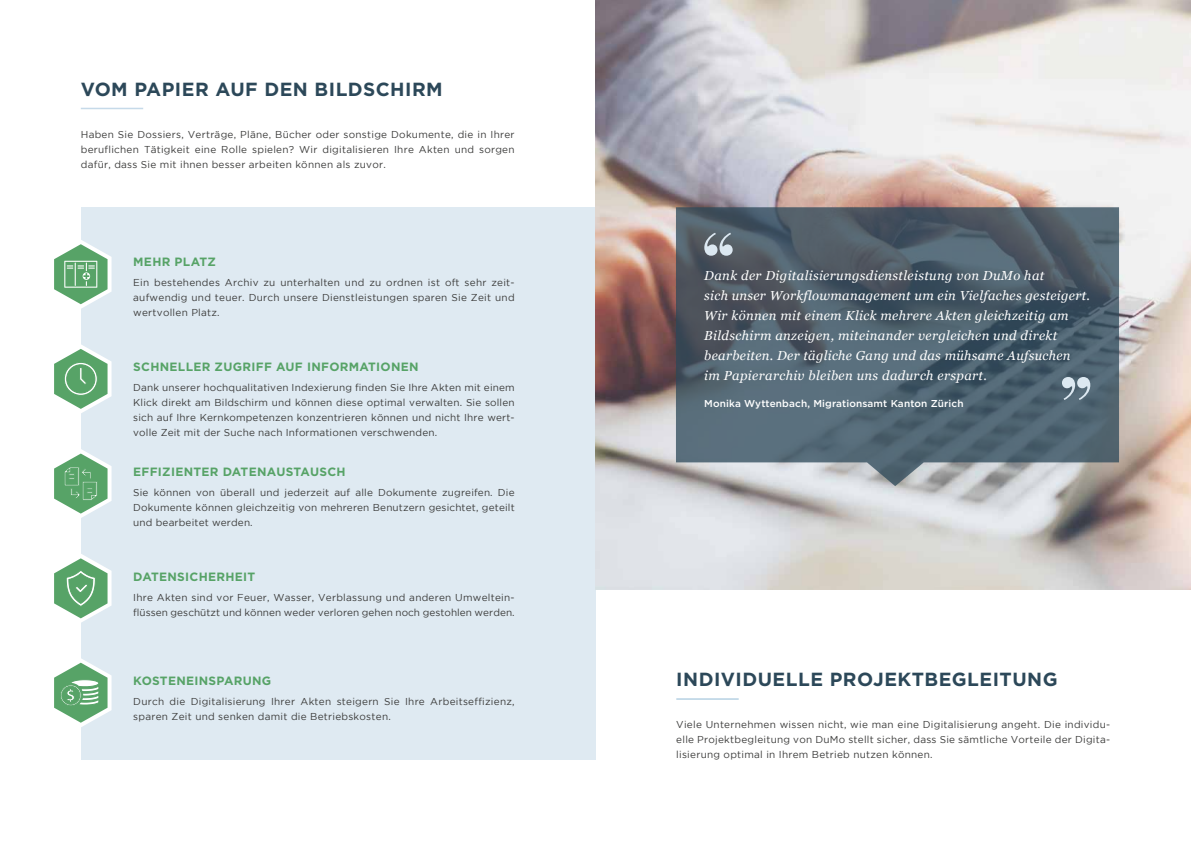
<style>
.page{position:relative;width:1191px;height:842px;background:#fff}
.page>*{position:absolute;margin:0;border:0;box-sizing:border-box;transform-origin:0 0}
.t1{font:700 19px "Gotham";letter-spacing:.025em;color:#2c4859}
.t2{font:italic 13px/20px "Georgia";letter-spacing:.03em;color:#fff}
.t3{font:700 12px "Gotham";letter-spacing:.025em;color:#57a367}
.t4{font:10px/15px "Gotham";letter-spacing:.025em;color:#3c3c3b;text-align:justify}
.t5{font:10px/15px "Gotham";letter-spacing:.005em;color:#3c3c3b}
.t6{font:500 10px "Gotham";letter-spacing:.015em;color:#fff}
</style>
<div class="page">
<div style="left:81px;top:207px;width:514px;height:553px;background:#dce8f1"></div>
<hr style="left:81px;top:108px;width:62px;height:1px;background:#c6dae9">
<img style="left:595px;top:0;width:596px;height:590px">
<hr style="left:676px;top:698px;width:62px;height:2px;background:#b6d1e3">
<svg style="left:676px;top:207px;width:443px;height:279px;background:#576773"></svg>
<svg style="left:704px;top:233px;width:28px;height:23px"></svg>
<svg style="left:1062px;top:377px;width:28px;height:23px"></svg>
<svg style="left:54px;top:554px;width:58px;height:69px"></svg>
<svg style="left:54px;top:344px;width:58px;height:69px"></svg>
<svg style="left:54px;top:658px;width:58px;height:69px"></svg>
<svg style="left:54px;top:449px;width:58px;height:69px"></svg>
<svg style="left:54px;top:240px;width:58px;height:69px"></svg>
<h1 class="t1" style="left:81px;top:78px;width:363px">VOM PAPIER AUF DEN BILDSCHIRM</h1>
<p class="t4" style="left:81px;top:127px;width:435px">Haben Sie Dossiers, Verträge, Pläne, Bücher oder sonstige Dokumente, die in Ihrer beruflichen Tätigkeit eine Rolle spielen? Wir digitalisieren Ihre Akten und sorgen dafür, dass Sie mit ihnen besser arbeiten können als zuvor.</p>
<p class="t3" style="left:133px;top:255px;width:84px">MEHR PLATZ</p>
<p class="t4" style="left:133px;top:275px;width:383px">Ein bestehendes Archiv zu unterhalten und zu ordnen ist oft sehr zeit&shy;aufwendig und teuer. Durch unsere Dienstleistungen sparen Sie Zeit und wertvollen Platz.</p>
<p class="t3" style="left:133px;top:360px;width:287px">SCHNELLER ZUGRIFF AUF INFORMATIONEN</p>
<p class="t4" style="left:133px;top:380px;width:383px">Dank unserer hochqualitativen Indexierung finden Sie Ihre Akten mit einem Klick direkt am Bildschirm und können diese optimal verwalten. Sie sollen sich auf Ihre Kernkompetenzen konzentrieren können und nicht Ihre wert&shy;volle Zeit mit der Suche nach Informationen verschwenden.</p>
<p class="t3" style="left:133px;top:465px;width:214px">EFFIZIENTER DATENAUSTAUSCH</p>
<p class="t4" style="left:133px;top:485px;width:383px">Sie können von überall und jederzeit auf alle Dokumente zugreifen. Die Dokumente können gleichzeitig von mehreren Benutzern gesichtet, geteilt und bearbeitet werden.</p>
<p class="t3" style="left:133px;top:570px;width:124px">DATENSICHERHEIT</p>
<p class="t5" style="left:133px;top:590px;width:383px">Ihre Akten sind vor Feuer, Wasser, Verblassung und anderen Umweltein&shy;flüssen geschützt und können weder verloren gehen noch gestohlen werden.</p>
<p class="t3" style="left:133px;top:673px;width:140px">KOSTENEINSPARUNG</p>
<p class="t4" style="left:133px;top:693px;width:383px">Durch die Digitalisierung Ihrer Akten steigern Sie Ihre Arbeitseffizienz, sparen Zeit und senken damit die Betriebskosten.</p>
<p class="t2" style="left:704px;top:265px;width:387px">Dank der Digitalisierungsdienstleistung von DuMo hat<br>sich unser Workflowmanagement um ein Vielfaches gesteigert.<br>Wir können mit einem Klick mehrere Akten gleichzeitig am Bildschirm anzeigen, miteinander vergleichen und direkt bearbeiten. Der tägliche Gang und das mühsame Aufsuchen<br>im Papierarchiv bleiben uns dadurch erspart.</p>
<p class="t6" style="left:704px;top:397px;width:261px">Monika Wyttenbach, Migrationsamt Kanton Zürich</p>
<h1 class="t1" style="left:676px;top:668px;width:383px">INDIVIDUELLE PROJEKTBEGLEITUNG</h1>
<p class="t4" style="left:676px;top:717px;width:435px">Viele Unternehmen wissen nicht, wie man eine Digitalisierung angeht. Die individu&shy;elle Projektbegleitung von DuMo stellt sicher, dass Sie sämtliche Vorteile der Digita&shy;lisierung optimal in Ihrem Betrieb nutzen können.</p>
</div>
